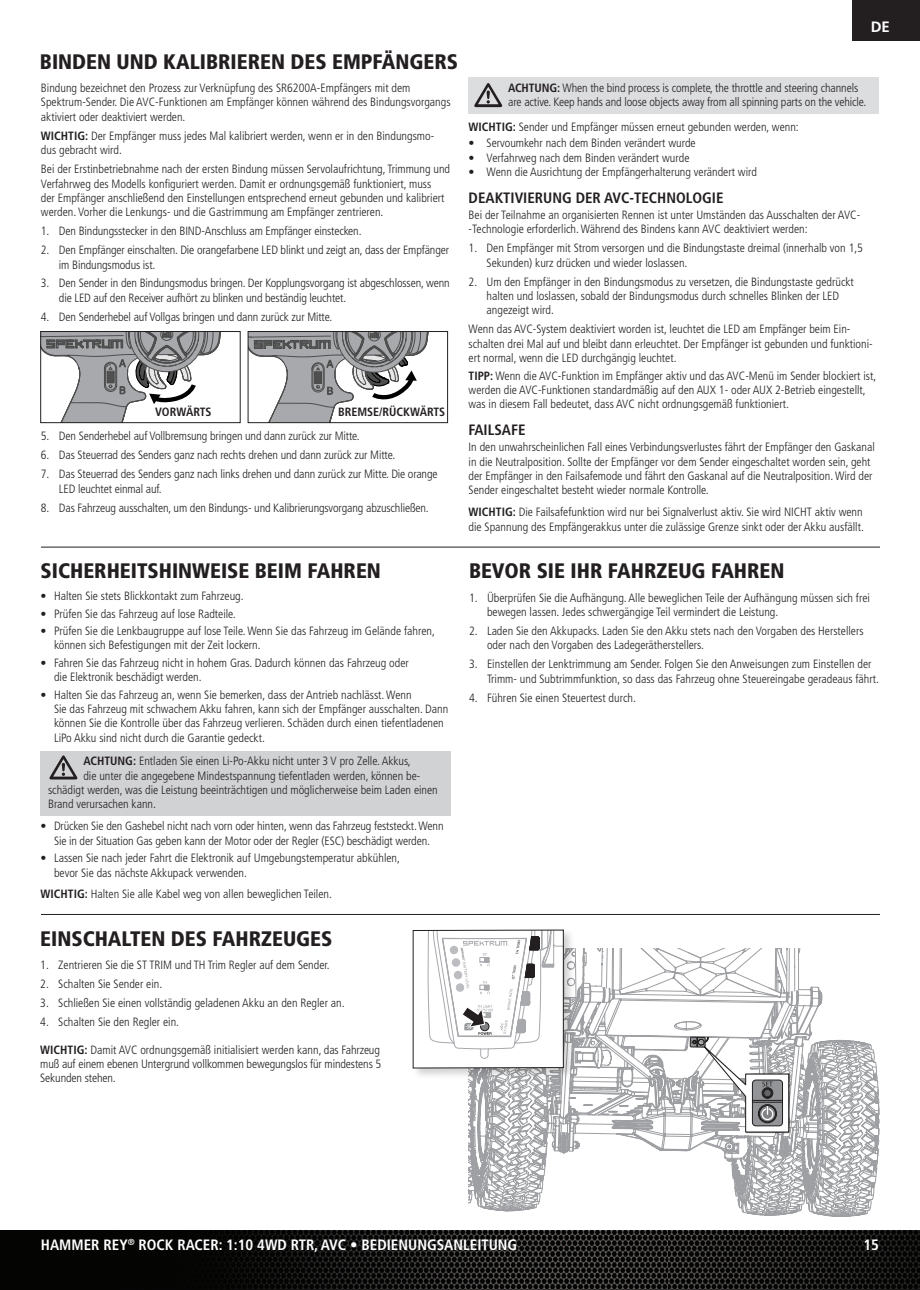
<style>
.page{position:relative;width:920px;height:1290px;background:#fff}
.page>*{position:absolute;margin:0;border:0;box-sizing:border-box;transform-origin:0 0}
.LOS_Header{font:900 condensed 21px "Frutiger LT Std";color:#231f20}
.t1{font:700 condensed 15px "Frutiger LT Std";color:#fff}
.LOS_Subheader{font:700 condensed 15px "Frutiger LT Std";color:#231f20}
.t2{font:700 15px "Frutiger LT Std";color:#fff}
.LOS_Body{font:300 condensed 12px/14.4px "Frutiger LT Std";color:#231f20}
.LOS_Warning{font:300 condensed 12px/14.4px "Frutiger LT Std";color:#231f20}
.warnings{font:300 condensed 12px/14.4px "Frutiger LT Std";color:#231f20;text-align:justify}
.subheader{font:700 condensed 12px "Frutiger LT Std";color:#231f20}
.s1{font-weight:700}
</style>
<div class="page">
<img style="left:0;top:1230px;width:920px;height:60px">
<div style="left:852px;top:0;width:68px;height:40px;background:#231f20"></div>
<div style="left:468px;top:78px;width:411px;height:36px;background:#dcdddf"></div>
<svg style="left:41px;top:333px;width:189px;height:91px"></svg>
<div style="left:40px;top:331px;width:200px;height:92px;border:1px solid #231f20"></div>
<svg style="left:250px;top:333px;width:179px;height:88px"></svg>
<div style="left:248px;top:331px;width:200px;height:92px;border:1px solid #231f20"></div>
<div style="left:41px;top:751px;width:410px;height:65px;background:#d1d2d4"></div>
<hr style="left:41px;top:547px;width:839px;height:1px;background:#231f20">
<hr style="left:41px;top:914px;width:839px;height:1px;background:#231f20">
<svg style="left:474px;top:83px;width:28px;height:24px"></svg>
<svg style="left:49px;top:755px;width:28px;height:24px"></svg>
<svg style="left:398px;top:546px;width:29px;height:744px"></svg>
<svg style="left:427px;top:546px;width:452px;height:744px"></svg>
<p class="LOS_Header" style="left:40px;top:49px;width:420px">BINDEN UND KALIBRIEREN DES EMPFÄNGERS</p>
<p class="LOS_Body" style="left:41px;top:81px;width:411px">Bindung bezeichnet den Prozess zur Verknüpfung des SR6200A-Empfängers mit dem<br>Spektrum-Sender. Die AVC-Funktionen am Empfänger können während des Bindungsvorgangs aktiviert oder deaktiviert werden.</p>
<p class="LOS_Warning" style="left:41px;top:129px;width:395px"><span class="s1">WICHTIG:</span> Der Empfänger muss jedes Mal kalibriert werden, wenn er in den Bindungsmo&shy;dus gebracht wird.</p>
<p class="LOS_Body" style="left:41px;top:162px;width:411px">Bei der Erstinbetriebnahme nach der ersten Bindung müssen Servolaufrichtung, Trimmung und Verfahrweg des Modells konfiguriert werden. Damit er ordnungsgemäß funktioniert, muss<br>der Empfänger anschließend den Einstellungen entsprechend erneut gebunden und kalibriert werden. Vorher die Lenkungs- und die Gastrimmung am Empfänger zentrieren.</p>
<p class="LOS_Body" style="left:41px;top:224px;width:322px">1. Den Bindungsstecker in den BIND-Anschluss am Empfänger einstecken.</p>
<p class="LOS_Body" style="left:59px;top:243px;width:392px;text-indent:-18px">2. Den Empfänger einschalten. Die orangefarbene LED blinkt und zeigt an, dass der Empfänger im Bindungsmodus ist.</p>
<p class="LOS_Body" style="left:59px;top:276px;width:392px;text-indent:-18px">3. Den Sender in den Bindungsmodus bringen. Der Kopplungsvorgang ist abgeschlossen, wenn die LED auf den Receiver aufhört zu blinken und beständig leuchtet.</p>
<p class="LOS_Body" style="left:41px;top:309px;width:293px">4. Den Senderhebel auf Vollgas bringen und dann zurück zur Mitte.</p>
<p class="subheader" style="left:155px;top:404px;width:58px">VORWÄRTS</p>
<p class="subheader" style="left:338px;top:405px;width:109px">BREMSE/RÜCKWÄRTS</p>
<p class="LOS_Body" style="left:41px;top:429px;width:320px">5. Den Senderhebel auf Vollbremsung bringen und dann zurück zur Mitte.</p>
<p class="LOS_Body" style="left:41px;top:448px;width:356px">6. Das Steuerrad des Senders ganz nach rechts drehen und dann zurück zur Mitte.</p>
<p class="LOS_Body" style="left:59px;top:467px;width:380px;text-indent:-18px">7. Das Steuerrad des Senders ganz nach links drehen und dann zurück zur Mitte. Die orange<br>LED leuchtet einmal auf.</p>
<p class="LOS_Body" style="left:41px;top:500px;width:389px">8. Das Fahrzeug ausschalten, um den Bindungs- und Kalibrierungsvorgang abzuschließen.</p>
<p class="t2" style="left:871px;top:18px;width:21px">DE</p>
<p class="LOS_Warning" style="left:508px;top:81px;width:360px"><span class="s1">ACHTUNG:</span> When the bind process is complete, the throttle and steering channels are active. Keep hands and loose objects away from all spinning parts on the vehicle.</p>
<p class="LOS_Warning" style="left:469px;top:120px;width:332px"><span class="s1">WICHTIG:</span> Sender und Empfänger müssen erneut gebunden werden, wenn:</p>
<p class="LOS_Body" style="left:469px;top:136px;width:229px">• Servoumkehr nach dem Binden verändert wurde</p>
<p class="LOS_Body" style="left:469px;top:150px;width:222px">• Verfahrweg nach dem Binden verändert wurde</p>
<p class="LOS_Body" style="left:469px;top:165px;width:290px">• Wenn die Ausrichtung der Empfängerhalterung verändert wird</p>
<p class="LOS_Subheader" style="left:469px;top:189px;width:256px">DEAKTIVIERUNG DER AVC-TECHNOLOGIE</p>
<p class="LOS_Body" style="left:469px;top:208px;width:393px">Bei der Teilnahme an organisierten Rennen ist unter Umständen das Ausschalten der AVC--Technologie erforderlich. Während des Bindens kann AVC deaktiviert werden:</p>
<p class="LOS_Body" style="left:487px;top:241px;width:378px;text-indent:-18px">1. Den Empfänger mit Strom versorgen und die Bindungstaste dreimal (innerhalb von 1,5<br>Sekunden) kurz drücken und wieder loslassen.</p>
<p class="LOS_Body" style="left:487px;top:274px;width:369px;text-indent:-18px">2. Um den Empfänger in den Bindungsmodus zu versetzen, die Bindungstaste gedrückt halten und loslassen, sobald der Bindungsmodus durch schnelles Blinken der LED angezeigt wird.</p>
<p class="LOS_Body" style="left:469px;top:322px;width:406px">Wenn das AVC-System deaktiviert worden ist, leuchtet die LED am Empfänger beim Ein&shy;schalten drei Mal auf und bleibt dann erleuchtet. Der Empfänger ist gebunden und funktioni&shy;ert normal, wenn die LED durchgängig leuchtet.</p>
<p class="LOS_Warning" style="left:469px;top:368px;width:409px"><span class="s1">TIPP:</span> Wenn die AVC-Funktion im Empfänger aktiv und das AVC-Menü im Sender blockiert ist, werden die AVC-Funktionen standardmäßig auf den AUX 1- oder AUX 2-Betrieb eingestellt, was in diesem Fall bedeutet, dass AVC nicht ordnungsgemäß funktioniert.</p>
<p class="LOS_Subheader" style="left:469px;top:421px;width:58px">FAILSAFE</p>
<p class="LOS_Body" style="left:469px;top:440px;width:408px">In den unwahrscheinlichen Fall eines Verbindungsverlustes fährt der Empfänger den Gaskanal in die Neutralposition. Sollte der Empfänger vor dem Sender eingeschaltet worden sein, geht der Empfänger in den Failsafemode und fährt den Gaskanal auf die Neutralposition. Wird der Sender eingeschaltet besteht wieder normale Kontrolle.</p>
<p class="LOS_Warning" style="left:469px;top:505px;width:397px"><span class="s1">WICHTIG:</span> Die Failsafefunktion wird nur bei Signalverlust aktiv. Sie wird NICHT aktiv wenn die Spannung des Empfängerakkus unter die zulässige Grenze sinkt oder der Akku ausfällt.</p>
<p class="LOS_Header" style="left:41px;top:558px;width:342px">SICHERHEITSHINWEISE BEIM FAHREN</p>
<p class="LOS_Body" style="left:41px;top:589px;width:205px">• Halten Sie stets Blickkontakt zum Fahrzeug.</p>
<p class="LOS_Body" style="left:41px;top:606px;width:197px">• Prüfen Sie das Fahrzeug auf lose Radteile.</p>
<p class="LOS_Body" style="left:54px;top:624px;width:382px;text-indent:-14px">• Prüfen Sie die Lenkbaugruppe auf lose Teile. Wenn Sie das Fahrzeug im Gelände fahren, können sich Befestigungen mit der Zeit lockern.</p>
<p class="LOS_Body" style="left:54px;top:656px;width:356px;text-indent:-14px">• Fahren Sie das Fahrzeug nicht in hohem Gras. Dadurch können das Fahrzeug oder die Elektronik beschädigt werden.</p>
<p class="LOS_Body" style="left:54px;top:687px;width:396px;text-indent:-14px">• Halten Sie das Fahrzeug an, wenn Sie bemerken, dass der Antrieb nachlässt. Wenn<br>Sie das Fahrzeug mit schwachem Akku fahren, kann sich der Empfänger ausschalten. Dann können Sie die Kontrolle über das Fahrzeug verlieren. Schäden durch einen tiefentladenen LiPo Akku sind nicht durch die Garantie gedeckt.</p>
<p class="warnings" style="left:83px;top:754px;width:329px"><span class="s1">ACHTUNG:</span> Entladen Sie einen Li-Po-Akku nicht unter 3 V pro Zelle. Akkus,</p>
<p class="warnings" style="left:83px;top:768px;width:338px">die unter die angegebene Mindestspannung tiefentladen werden, können be-</p>
<p class="warnings" style="left:48px;top:783px;width:391px">schädigt werden, was die Leistung beeinträchtigen und möglicherweise beim Laden einen</p>
<p class="warnings" style="left:48px;top:797px;width:109px">Brand verursachen kann.</p>
<p class="LOS_Body" style="left:41px;top:819px;width:405px;text-align:center">• Drücken Sie den Gashebel nicht nach vorn oder hinten, wenn das Fahrzeug feststeckt. Wenn<br>Sie in der Situation Gas geben kann der Motor oder der Regler (ESC) beschädigt werden.</p>
<p class="LOS_Body" style="left:54px;top:851px;width:347px;text-indent:-14px">• Lassen Sie nach jeder Fahrt die Elektronik auf Umgebungstemperatur abkühlen, bevor Sie das nächste Akkupack verwenden.</p>
<p class="warnings" style="left:41px;top:887px;width:293px"><span class="s1">WICHTIG:</span> Halten Sie alle Kabel weg von allen beweglichen Teilen.</p>
<p class="LOS_Header" style="left:40px;top:926px;width:294px">EINSCHALTEN DES FAHRZEUGES</p>
<p class="LOS_Body" style="left:40px;top:958px;width:291px">1. Zentrieren Sie die ST TRIM und TH Trim Regler auf dem Sender.</p>
<p class="LOS_Body" style="left:40px;top:977px;width:123px">2. Schalten Sie Sender ein.</p>
<p class="LOS_Body" style="left:40px;top:996px;width:306px">3. Schließen Sie einen vollständig geladenen Akku an den Regler an.</p>
<p class="LOS_Body" style="left:40px;top:1014px;width:140px">4. Schalten Sie den Regler ein.</p>
<p class="warnings" style="left:40px;top:1042px;width:343px"><span class="s1">WICHTIG:</span> Damit AVC ordnungsgemäß initialisiert werden kann, das Fahrzeug muß auf einem ebenen Untergrund vollkommen bewegungslos für mindestens 5<br>Sekunden stehen.</p>
<p class="LOS_Header" style="left:469px;top:558px;width:317px">BEVOR SIE IHR FAHRZEUG FAHREN</p>
<p class="LOS_Body" style="left:487px;top:591px;width:384px;text-indent:-18px">1. Überprüfen Sie die Aufhängung. Alle beweglichen Teile der Aufhängung müssen sich frei bewegen lassen. Jedes schwergängige Teil vermindert die Leistung.</p>
<p class="LOS_Body" style="left:487px;top:624px;width:378px;text-indent:-18px">2. Laden Sie den Akkupacks. Laden Sie den Akku stets nach den Vorgaben des Herstellers oder nach den Vorgaben des Ladegerätherstellers.</p>
<p class="LOS_Body" style="left:487px;top:657px;width:393px;text-indent:-18px">3. Einstellen der Lenktrimmung am Sender. Folgen Sie den Anweisungen zum Einstellen der<br>Trimm- und Subtrimmfunktion, so dass das Fahrzeug ohne Steuereingabe geradeaus fährt.</p>
<p class="LOS_Body" style="left:469px;top:690px;width:168px">4. Führen Sie einen Steuertest durch.</p>
<p class="t1" style="left:41px;top:1235px;width:478px">HAMMER REY<sup>®</sup> ROCK RACER: 1:10 4WD RTR, AVC • BEDIENUNGSANLEITUNG</p>
<p class="t1" style="left:863px;top:1236px;width:17px">15</p>
</div>
